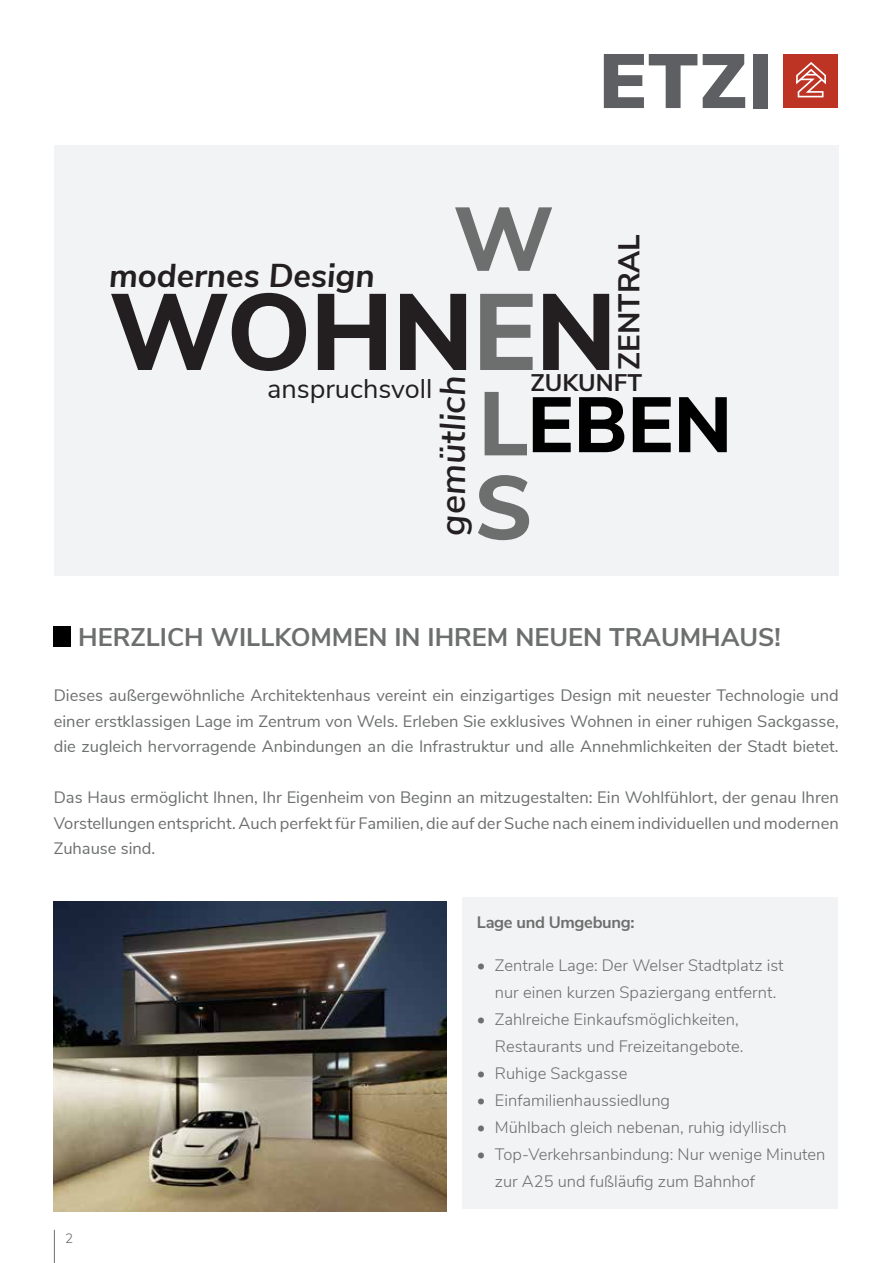
<style>
.page{position:relative;width:893px;height:1263px;background:#fff}
.page>*{position:absolute;margin:0;border:0;box-sizing:border-box;transform-origin:0 0}
.t1{font:800 108px "Nunito Sans";letter-spacing:-.01em;color:#231f20}
.t2{font:800 90px/184.5px "Nunito Sans";color:#6d6f6f}
.t3{font:800 78px "Nunito Sans";color:#000}
.t4{font:italic 600 36px "Nunito Sans";color:#231f20}
.t5{font:italic 700 33px "Nunito Sans";color:#231f20}
.t6{font:700 30px "Nunito Sans";color:#231f20}
.t7{font:27px "Nunito Sans";color:#231f20}
.t8{font:700 25.5px "Nunito Sans";color:#6d6f6f}
.t9{font:700 24px "Nunito Sans";color:#231f20}
.t10{font:16.5px/25.5px "Nunito Sans";color:#6d6f6f;text-align:justify}
.t11{font:300 16.5px/27px "Nunito Sans";color:#6d6f6f}
.t12{font:700 16.5px "Nunito Sans";letter-spacing:-.02em;color:#6d6f6f}
.t13{font:300 13.5px "Nunito Sans";color:#636969}
.s1{color:#6d6f6f}
</style>
<div class="page">
<hr style="left:54px;top:1230px;width:1px;height:33px;background:#6d6f6f">
<div style="left:783px;top:54px;width:55px;height:54px;background:#bd3425"></div>
<svg style="left:796px;top:62px;width:30px;height:36px"></svg>
<svg style="left:604px;top:54px;width:93px;height:54px"></svg>
<svg style="left:703px;top:54px;width:42px;height:54px"></svg>
<div style="left:753px;top:54px;width:15px;height:54px;background:#5d5f62"></div>
<div style="left:54px;top:145px;width:785px;height:430px;background:#f2f3f4"></div>
<div style="left:462px;top:897px;width:376px;height:312px;background:#f2f3f4"></div>
<img style="left:54px;top:901px;width:392px;height:310px">
<div style="left:54px;top:626px;width:17px;height:21px;background:#000"></div>
<h2 class="t2" style="left:453px;top:142px;width:102px">W<br>L</h2>
<h2 class="t2" style="left:474px;top:411px;width:60px">S</h2>
<h3 class="t6" style="left:607px;top:370px;width:138px;rotate:-90deg">ZENTRAL</h3>
<h3 class="t5" style="left:109px;top:251px;width:267px">modernes Design</h3>
<h1 class="t1" style="left:109px;top:253px;width:509px">WOHN<span class="s1">E</span>N</h1>
<h3 class="t9" style="left:530px;top:365px;width:113px">ZUKUNFT</h3>
<h3 class="t4" style="left:426px;top:536px;width:162px;rotate:-90deg">gemütlich</h3>
<h3 class="t7" style="left:267px;top:368px;width:167px">anspruchsvoll</h3>
<h3 class="t3" style="left:527px;top:368px;width:206px">EBEN</h3>
<h3 class="t8" style="left:78px;top:619px;width:704px">HERZLICH WILLKOMMEN IN IHREM NEUEN TRAUMHAUS!</h3>
<p class="t10" style="left:54px;top:682px;width:786px">Dieses außergewöhnliche Architektenhaus vereint ein einzigartiges Design mit neuester Technologie und einer erstklassigen Lage im Zentrum von Wels. Erleben Sie exklusives Wohnen in einer ruhigen Sackgasse, die zugleich hervorragende Anbindungen an die Infrastruktur und alle Annehmlichkeiten der Stadt bietet.</p>
<p class="t10" style="left:54px;top:784px;width:786px">Das Haus ermöglicht Ihnen, Ihr Eigenheim von Beginn an mitzugestalten: Ein Wohlfühlort, der genau Ihren Vorstellungen entspricht. Auch perfekt für Familien, die auf der Suche nach einem individuellen und modernen Zuhause sind.</p>
<p class="t13" style="left:65px;top:1229px;width:10px">2</p>
<p class="t12" style="left:477px;top:910px;width:159px">Lage und Umgebung:</p>
<p class="t11" style="left:495px;top:951px;width:290px;text-indent:-18px">• Zentrale Lage: Der Welser Stadtplatz ist nur einen kurzen Spaziergang entfernt.</p>
<p class="t11" style="left:477px;top:1005px;width:268px;text-align:right">• Zahlreiche Einkaufsmöglichkeiten,<br>Restaurants und Freizeitangebote.</p>
<p class="t11" style="left:477px;top:1059px;width:152px">• Ruhige Sackgasse</p>
<p class="t11" style="left:477px;top:1086px;width:195px">• Einfamilienhaussiedlung</p>
<p class="t11" style="left:477px;top:1113px;width:311px">• Mühlbach gleich nebenan, ruhig idyllisch</p>
<p class="t11" style="left:495px;top:1140px;width:332px;text-indent:-18px">• Top-Verkehrsanbindung: Nur wenige Minuten zur A25 und fußläufig zum Bahnhof</p>
</div>
